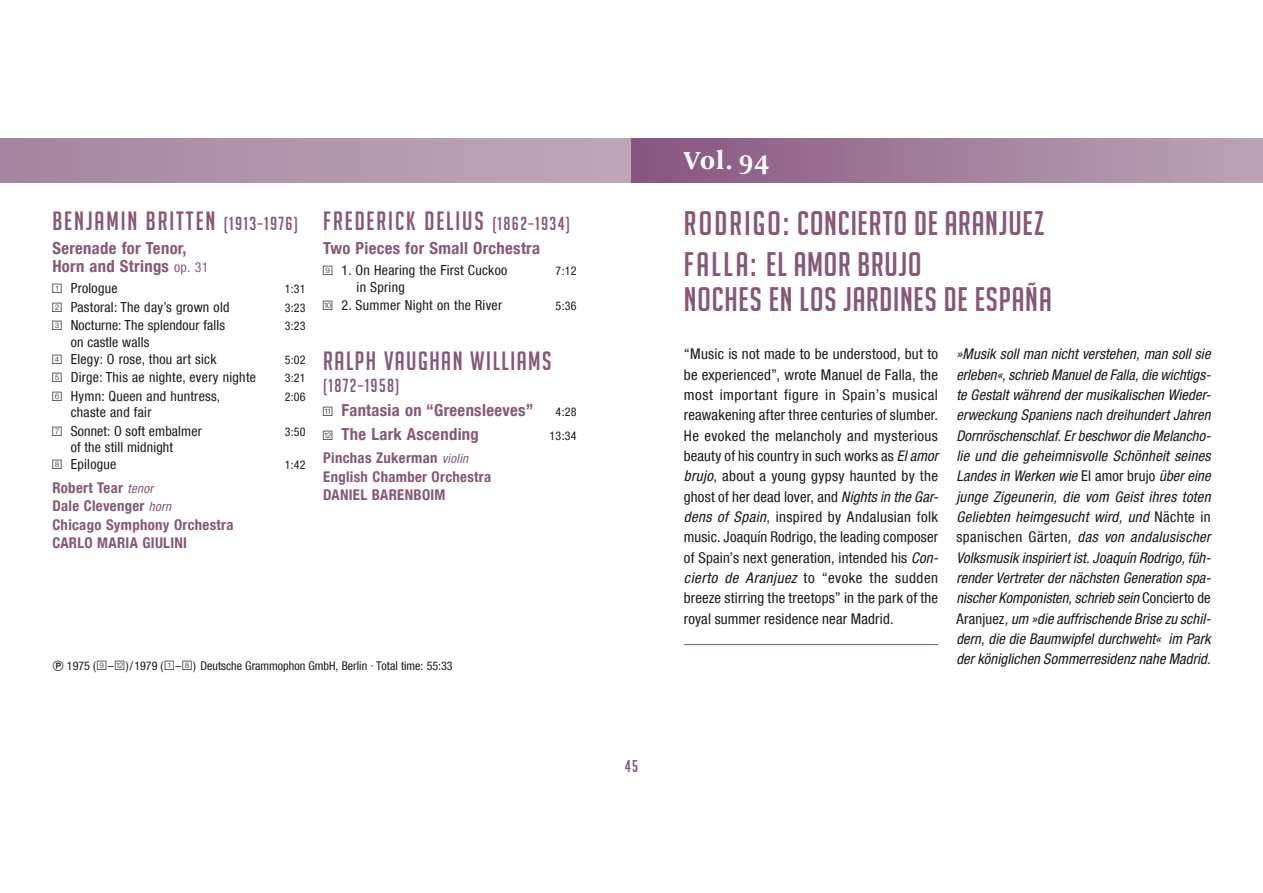
<style>
.page{position:relative;width:1263px;height:893px;background:#fff}
.page>*{position:absolute;margin:0;border:0;box-sizing:border-box;transform-origin:0 0}
.t1{font:33.3px/40.3px "Big Noodle Titling";letter-spacing:.025em;color:#875778}
.t2{font:700 27.3px "Arnhem";color:#fff}
.t3{font:25.95px "Big Noodle Titling";letter-spacing:.075em;color:#875778}
.t4{font:18.45px "Big Noodle Titling";letter-spacing:.075em;color:#875778}
.t5{font:700 condensed 16.65px/18.5px "Helvetica Neue LT Com";letter-spacing:.02em;color:#875778}
.t6{font:16.65px "Big Noodle Titling";color:#875778}
.t7{font:italic condensed 14.85px/20.4px "Helvetica Neue LT Com";letter-spacing:.005em;color:#1a171c;text-align:justify}
.t8{font:condensed 14.85px/20.4px "Helvetica Neue LT Com";letter-spacing:.01em;color:#1a171c;text-align:justify}
.t9{font:700 condensed 14.85px/18.5px "Helvetica Neue LT Com";letter-spacing:.02em;color:#875778}
.t10{font:condensed 13.8px/16.6px "Helvetica Neue LT Com";letter-spacing:.02em;color:#1a171c}
.t11{font:condensed 12px "Helvetica Neue LT Com";color:#1a171c}
.s1{font-size:18.45px}
.s2{font-weight:400;font-size:13.8px}
.s3{font-family:"Grammophon No 2";font-stretch:normal}
.s4{font-weight:400;font-style:italic;font-size:12.9px}
.s5{font-family:"Grammophon No 2";font-weight:400;font-stretch:normal;font-size:13.8px;color:#1a171c}
.s6{font-family:"Deutsche Bahn AG Three";font-stretch:normal}
.s7{font-family:"Grammophon No 2";font-stretch:normal;font-size:13.8px}
.s8{font-style:italic}
.s9{font-style:normal}
</style>
<div class="page">
<div style="left:0;top:138px;width:631px;height:45px;background:linear-gradient(to right,#a684a0,#bfa8b9)"></div>
<div style="left:631px;top:138px;width:632px;height:45px;background:linear-gradient(to right,#875682,#bda5b6)"></div>
<hr style="left:684px;top:644px;width:254px;height:1px;background:#875778">
<h3 class="t3" style="left:52px;top:207px;width:247px">BENJAMIN BRITTEN <span class="s1">(1913–1976)</span></h3>
<p class="t5" style="left:52px;top:241px;width:157px">Serenade for Tenor,<br>Horn and Strings <span class="s2">op. 31</span></p>
<p class="t10" style="left:52px;top:282px;width:67px"><span class="s3">A</span> Prologue</p>
<p class="t11" style="left:285px;top:285px;width:22px">1:31</p>
<p class="t10" style="left:52px;top:301px;width:179px"><span class="s3">B</span> Pastoral: The day’s grown old</p>
<p class="t11" style="left:285px;top:303px;width:22px">3:23</p>
<p class="t10" style="left:52px;top:319px;width:174px"><span class="s3">C</span> Nocturne: The splendour falls</p>
<p class="t11" style="left:285px;top:322px;width:22px">3:23</p>
<p class="t10" style="left:52px;top:336px;width:166px;text-indent:18px">on castle walls<br><span class="s3">D</span> Elegy: O rose, thou art sick</p>
<p class="t11" style="left:285px;top:355px;width:22px">5:02</p>
<p class="t10" style="left:52px;top:371px;width:205px"><span class="s3">E</span> Dirge: This ae nighte, every nighte</p>
<p class="t11" style="left:285px;top:374px;width:22px">3:21</p>
<p class="t10" style="left:52px;top:389px;width:169px"><span class="s3">F</span> Hymn: Queen and huntress,</p>
<p class="t11" style="left:285px;top:392px;width:22px">2:06</p>
<p class="t10" style="left:52px;top:405px;width:151px;line-height:18.5px;text-indent:18px">chaste and fair<br><span class="s3">G</span> Sonnet: O soft embalmer</p>
<p class="t11" style="left:285px;top:427px;width:22px">3:50</p>
<p class="t10" style="left:52px;top:441px;width:122px;text-indent:18px">of the still midnight<br><span class="s3">H</span> Epilogue</p>
<p class="t9" style="left:52px;top:480px;width:183px">Robert Tear <span class="s4">tenor<br></span>Dale Clevenger <span class="s4">horn<br></span>Chicago Symphony Orchestra<br>CARLO MARIA GIULINI</p>
<p class="t11" style="left:285px;top:460px;width:22px">1:42</p>
<h3 class="t3" style="left:323px;top:207px;width:248px">FREDERICK DELIUS <span class="s1">(1862–1934)</span></h3>
<p class="t5" style="left:323px;top:241px;width:218px">Two Pieces for Small Orchestra</p>
<p class="t10" style="left:323px;top:264px;width:186px"><span class="s3">I</span> 1. On Hearing the First Cuckoo</p>
<p class="t11" style="left:556px;top:266px;width:22px">7:12</p>
<p class="t10" style="left:323px;top:279px;width:180px;line-height:18.5px;text-indent:33px">in Spring<br><span class="s3">J</span> 2. Summer Night on the River</p>
<p class="t11" style="left:556px;top:301px;width:22px">5:36</p>
<h3 class="t3" style="left:323px;top:347px;width:230px">RALPH VAUGHAN WILLIAMS</h3>
<p class="t4" style="left:323px;top:376px;width:78px">(1872–1958)</p>
<p class="t5" style="left:323px;top:403px;width:212px"><span class="s5">K</span> Fantasia on “Greensleeves”</p>
<p class="t11" style="left:556px;top:407px;width:22px">4:28</p>
<p class="t5" style="left:323px;top:427px;width:157px"><span class="s5">L</span> The Lark Ascending</p>
<p class="t11" style="left:550px;top:431px;width:28px">13:34</p>
<p class="t9" style="left:323px;top:451px;width:169px">Pinchas Zukerman <span class="s4">violin<br></span>English Chamber Orchestra<br>DANIEL BARENBOIM</p>
<p class="t11" style="left:52px;top:661px;width:402px"><span class="s6">-</span> 1975 (<span class="s7">I</span>–<span class="s7">L</span>)/1979 (<span class="s7">A</span>–<span class="s7">H</span>) Deutsche Grammophon GmbH, Berlin · Total time: 55:33</p>
<p class="t6" style="left:625px;top:757px;width:15px">45</p>
<h2 class="t2" style="left:684px;top:145px;width:86px">Vol. 94</h2>
<h1 class="t1" style="left:684px;top:203px;width:362px">RODRIGO: CONCIERTO DE ARANJUEZ<br>FALLA: EL AMOR BRUJO</h1>
<h1 class="t1" style="left:684px;top:279px;width:369px">NOCHES EN LOS JARDINES DE ESPAÑA</h1>
<p class="t8" style="left:684px;top:346px;width:256px">“Music is not made to be understood, but to be experienced”, wrote Manuel de Falla, the most important figure in Spain’s musical reawakening after three centuries of slumber.<br>He evoked the melancholy and mysterious beauty of his country in such works as <span class="s8">El amor brujo</span>, about a young gypsy haunted by the ghost of her dead lover, and <span class="s8">Nights in the Gar&shy;dens of Spain</span>, inspired by Andalusian folk music. Joaquín Rodrigo, the leading composer of Spain’s next generation, intended his <span class="s8">Con&shy;cierto de Aranjuez</span> to “evoke the sudden breeze stirring the treetops” in the park of the royal summer residence near Madrid.</p>
<p class="t7" style="left:956px;top:346px;width:256px">»Musik soll man nicht verstehen, man soll sie erleben«, schrieb Manuel de Falla, die wichtigs&shy;te Gestalt während der musikalischen Wieder&shy;erweckung Spaniens nach dreihundert Jahren Dornröschenschlaf. Er beschwor die Melancho&shy;lie und die geheimnisvolle Schönheit seines Landes in Werken wie <span class="s9">El amor brujo</span> über eine junge Zigeunerin, die vom Geist ihres toten Geliebten heimgesucht wird, und <span class="s9">Nächte in spanischen Gärten</span>, das von andalusischer Volksmusik inspiriert ist. Joaquín Rodrigo, füh&shy;render Vertreter der nächsten Generation spa&shy;nischer Komponisten, schrieb sein <span class="s9">Concierto de Aranjuez</span>, um »die auffrischende Brise zu schil&shy;dern, die die Baumwipfel durchweht« im Park der königlichen Sommerresidenz nahe Madrid.</p>
</div>
